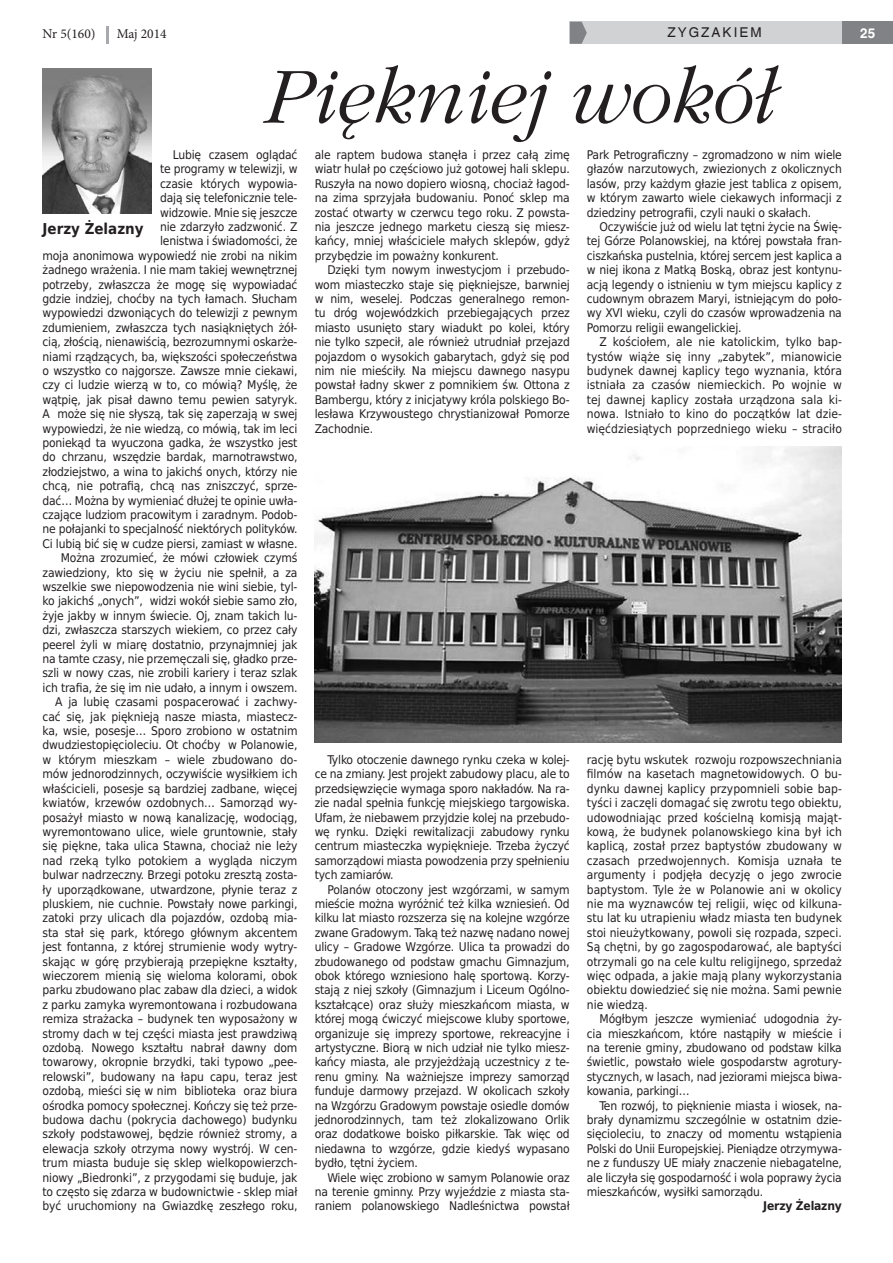
<style>
.page{position:relative;width:893px;height:1263px;background:#fff}
.page>*{position:absolute;margin:0;border:0;box-sizing:border-box;transform-origin:0 0}
.gz_tytul_kursywa{font:italic 82.5px "Gatineau";color:#231f20}
.gz_text_glowny{font:700 15px "DejaVu Sans Condensed";color:#231f20}
.t1{font:13.5px "Minion Pro";color:#231f20}
.t2{font:13.5px "Switzerland";letter-spacing:.15em;color:#231f20}
.t3{font:700 13.5px "Switzerland";color:#fff}
.gz_text_glowny-2{font:12px/14.4px "DejaVu Sans Condensed";letter-spacing:-.015em;color:#231f20;text-align:justify}
.gz_text_glowny-3{font:700 12px "DejaVu Sans Condensed";letter-spacing:-.015em;color:#231f20}
</style>
<div class="page">
<div style="left:570px;top:22px;width:323px;height:22px;background:#d1d2d4"></div>
<div style="left:842px;top:22px;width:51px;height:22px;background:#808285"></div>
<svg style="left:570px;top:22px;width:17px;height:22px"></svg>
<svg style="left:106px;top:26px;width:2px;height:17px"></svg>
<img style="left:43px;top:68px;width:109px;height:146px">
<img style="left:315px;top:446px;width:527px;height:296px">
<p class="t1" style="left:43px;top:25px;width:55px">Nr 5(160)</p>
<p class="t1" style="left:117px;top:25px;width:51px">Maj 2014</p>
<p class="t2" style="left:667px;top:25px;width:96px">ZYGZAKIEM</p>
<p class="t3" style="left:860px;top:25px;width:17px">25</p>
<p class="gz_tytul_kursywa" style="left:260px;top:50px;width:512px">Piękniej wokół</p>
<p class="gz_text_glowny-2" style="left:43px;top:147px;width:257px;text-align:right">Lubię czasem oglądać<br>te programy w telewizji, w<br>czasie których wypowia-<br>dają się telefonicznie tele-<br>widzowie. Mnie się jeszcze<br>nie zdarzyło zadzwonić. Z<br>lenistwa i świadomości, że<br>moja anonimowa wypowiedź nie zrobi na nikim żadnego wrażenia. I nie mam takiej wewnętrznej potrzeby, zwłaszcza że mogę się wypowiadać gdzie indziej, choćby na tych łamach. Słucham wypowiedzi dzwoniących do telewizji z pewnym zdumieniem, zwłaszcza tych nasiąkniętych żół&shy;cią, złością, nienawiścią, bezrozumnymi oskarże&shy;niami rządzących, ba, większości społeczeństwa o wszystko co najgorsze. Zawsze mnie ciekawi, czy ci ludzie wierzą w to, co mówią? Myślę, że wątpię, jak pisał dawno temu pewien satyryk.<br>A może się nie słyszą, tak się zaperzają w swej wypowiedzi, że nie wiedzą, co mówią, tak im leci poniekąd ta wyuczona gadka, że wszystko jest do chrzanu, wszędzie bardak, marnotrawstwo, złodziejstwo, a wina to jakichś onych, którzy nie chcą, nie potrafią, chcą nas zniszczyć, sprze&shy;dać… Można by wymieniać dłużej te opinie uwła&shy;czające ludziom pracowitym i zaradnym. Podob&shy;ne połajanki to specjalność niektórych polityków.<br>Ci lubią bić się w cudze piersi, zamiast w własne.</p>
<p class="gz_text_glowny-2" style="left:43px;top:550px;width:257px;text-indent:18px">Można zrozumieć, że mówi człowiek czymś zawiedziony, kto się w życiu nie spełnił, a za wszelkie swe niepowodzenia nie wini siebie, tyl&shy;ko jakichś „onych”, widzi wokół siebie samo zło, żyje jakby w innym świecie. Oj, znam takich lu&shy;dzi, zwłaszcza starszych wiekiem, co przez cały peerel żyli w miarę dostatnio, przynajmniej jak na tamte czasy, nie przemęczali się, gładko prze&shy;szli w nowy czas, nie zrobili kariery i teraz szlak ich trafia, że się im nie udało, a innym i owszem.</p>
<p class="gz_text_glowny-2" style="left:43px;top:694px;width:257px;text-indent:13px">A ja lubię czasami pospacerować i zachwy&shy;cać się, jak pięknieją nasze miasta, miastecz&shy;ka, wsie, posesje… Sporo zrobiono w ostatnim dwudziestopięcioleciu. Ot choćby w Polanowie, w którym mieszkam – wiele zbudowano do&shy;mów jednorodzinnych, oczywiście wysiłkiem ich właścicieli, posesje są bardziej zadbane, więcej kwiatów, krzewów ozdobnych… Samorząd wy&shy;posażył miasto w nową kanalizację, wodociąg, wyremontowano ulice, wiele gruntownie, stały się piękne, taka ulica Stawna, chociaż nie leży nad rzeką tylko potokiem a wygląda niczym bulwar nadrzeczny. Brzegi potoku zresztą zosta&shy;ły uporządkowane, utwardzone, płynie teraz z pluskiem, nie cuchnie. Powstały nowe parkingi, zatoki przy ulicach dla pojazdów, ozdobą mia&shy;sta stał się park, którego głównym akcentem jest fontanna, z której strumienie wody wytry&shy;skając w górę przybierają przepiękne kształty, wieczorem mienią się wieloma kolorami, obok parku zbudowano plac zabaw dla dzieci, a widok z parku zamyka wyremontowana i rozbudowana remiza strażacka – budynek ten wyposażony w stromy dach w tej części miasta jest prawdziwą ozdobą. Nowego kształtu nabrał dawny dom towarowy, okropnie brzydki, taki typowo „pee&shy;relowski”, budowany na łapu capu, teraz jest ozdobą, mieści się w nim biblioteka oraz biura ośrodka pomocy społecznej. Kończy się też prze&shy;budowa dachu (pokrycia dachowego) budynku szkoły podstawowej, będzie również stromy, a elewacja szkoły otrzyma nowy wystrój. W cen&shy;trum miasta buduje się sklep wielkopowierzch&shy;niowy „Biedronki”, z przygodami się buduje, jak to często się zdarza w budownictwie - sklep miał być uruchomiony na Gwiazdkę zeszłego roku,</p>
<p class="gz_text_glowny" style="left:43px;top:216px;width:103px">Jerzy Żelazny</p>
<p class="gz_text_glowny-2" style="left:315px;top:147px;width:257px">ale raptem budowa stanęła i przez całą zimę wiatr hulał po częściowo już gotowej hali sklepu.<br>Ruszyła na nowo dopiero wiosną, chociaż łagod&shy;na zima sprzyjała budowaniu. Ponoć sklep ma zostać otwarty w czerwcu tego roku. Z powsta&shy;nia jeszcze jednego marketu cieszą się miesz&shy;kańcy, mniej właściciele małych sklepów, gdyż przybędzie im poważny konkurent.</p>
<p class="gz_text_glowny-2" style="left:315px;top:262px;width:257px;text-indent:13px">Dzięki tym nowym inwestycjom i przebudo&shy;wom miasteczko staje się piękniejsze, barwniej w nim, weselej. Podczas generalnego remon&shy;tu dróg wojewódzkich przebiegających przez miasto usunięto stary wiadukt po kolei, który nie tylko szpecił, ale również utrudniał przejazd pojazdom o wysokich gabarytach, gdyż się pod nim nie mieściły. Na miejscu dawnego nasypu powstał ładny skwer z pomnikiem św. Ottona z Bambergu, który z inicjatywy króla polskiego Bo&shy;lesława Krzywoustego chrystianizował Pomorze Zachodnie.</p>
<p class="gz_text_glowny-2" style="left:315px;top:752px;width:257px;text-indent:13px">Tylko otoczenie dawnego rynku czeka w kolej&shy;ce na zmiany. Jest projekt zabudowy placu, ale to przedsięwzięcie wymaga sporo nakładów. Na ra&shy;zie nadal spełnia funkcję miejskiego targowiska.<br>Ufam, że niebawem przyjdzie kolej na przebudo&shy;wę rynku. Dzięki rewitalizacji zabudowy rynku centrum miasteczka wypięknieje. Trzeba życzyć samorządowi miasta powodzenia przy spełnieniu tych zamiarów.</p>
<p class="gz_text_glowny-2" style="left:315px;top:882px;width:257px;text-indent:13px">Polanów otoczony jest wzgórzami, w samym mieście można wyróżnić też kilka wzniesień. Od kilku lat miasto rozszerza się na kolejne wzgórze zwane Gradowym. Taką też nazwę nadano nowej ulicy – Gradowe Wzgórze. Ulica ta prowadzi do zbudowanego od podstaw gmachu Gimnazjum, obok którego wzniesiono halę sportową. Korzy&shy;stają z niej szkoły (Gimnazjum i Liceum Ogólno&shy;kształcące) oraz służy mieszkańcom miasta, w której mogą ćwiczyć miejscowe kluby sportowe, organizuje się imprezy sportowe, rekreacyjne i artystyczne. Biorą w nich udział nie tylko miesz&shy;kańcy miasta, ale przyjeżdżają uczestnicy z te&shy;renu gminy. Na ważniejsze imprezy samorząd funduje darmowy przejazd. W okolicach szkoły na Wzgórzu Gradowym powstaje osiedle domów jednorodzinnych, tam też zlokalizowano Orlik oraz dodatkowe boisko piłkarskie. Tak więc od niedawna to wzgórze, gdzie kiedyś wypasano bydło, tętni życiem.</p>
<p class="gz_text_glowny-2" style="left:315px;top:1170px;width:257px;text-indent:13px">Wiele więc zrobiono w samym Polanowie oraz na terenie gminny. Przy wyjeździe z miasta sta&shy;raniem polanowskiego Nadleśnictwa powstał</p>
<p class="gz_text_glowny-2" style="left:587px;top:147px;width:257px">Park Petrograficzny – zgromadzono w nim wiele głazów narzutowych, zwiezionych z okolicznych lasów, przy każdym głazie jest tablica z opisem, w którym zawarto wiele ciekawych informacji z dziedziny petrografii, czyli nauki o skałach.</p>
<p class="gz_text_glowny-2" style="left:587px;top:219px;width:257px;text-indent:13px">Oczywiście już od wielu lat tętni życie na Świę&shy;tej Górze Polanowskiej, na której powstała fran&shy;ciszkańska pustelnia, której sercem jest kaplica a w niej ikona z Matką Boską, obraz jest kontynu&shy;acją legendy o istnieniu w tym miejscu kaplicy z cudownym obrazem Maryi, istniejącym do poło&shy;wy XVI wieku, czyli do czasów wprowadzenia na Pomorzu religii ewangelickiej.</p>
<p class="gz_text_glowny-2" style="left:587px;top:334px;width:257px;text-indent:13px">Z kościołem, ale nie katolickim, tylko bap&shy;tystów wiąże się inny „zabytek”, mianowicie budynek dawnej kaplicy tego wyznania, która istniała za czasów niemieckich. Po wojnie w tej dawnej kaplicy została urządzona sala ki&shy;nowa. Istniało to kino do początków lat dzie&shy;więćdziesiątych poprzedniego wieku – straciło</p>
<p class="gz_text_glowny-2" style="left:587px;top:752px;width:257px">rację bytu wskutek rozwoju rozpowszechniania filmów na kasetach magnetowidowych. O bu&shy;dynku dawnej kaplicy przypomnieli sobie bap&shy;tyści i zaczęli domagać się zwrotu tego obiektu, udowodniając przed kościelną komisją mająt&shy;kową, że budynek polanowskiego kina był ich kaplicą, został przez baptystów zbudowany w czasach przedwojennych. Komisja uznała te argumenty i podjęła decyzję o jego zwrocie baptystom. Tyle że w Polanowie ani w okolicy nie ma wyznawców tej religii, więc od kilkuna&shy;stu lat ku utrapieniu władz miasta ten budynek stoi nieużytkowany, powoli się rozpada, szpeci.<br>Są chętni, by go zagospodarować, ale baptyści otrzymali go na cele kultu religijnego, sprzedaż więc odpada, a jakie mają plany wykorzystania obiektu dowiedzieć się nie można. Sami pewnie nie wiedzą.</p>
<p class="gz_text_glowny-2" style="left:587px;top:1011px;width:257px;text-indent:13px">Mógłbym jeszcze wymieniać udogodnia ży&shy;cia mieszkańcom, które nastąpiły w mieście i na terenie gminy, zbudowano od podstaw kilka świetlic, powstało wiele gospodarstw agrotury&shy;stycznych, w lasach, nad jeziorami miejsca biwa&shy;kowania, parkingi…</p>
<p class="gz_text_glowny-2" style="left:587px;top:1098px;width:257px;text-indent:13px">Ten rozwój, to pięknienie miasta i wiosek, na&shy;brały dynamizmu szczególnie w ostatnim dzie&shy;sięcioleciu, to znaczy od momentu wstąpienia Polski do Unii Europejskiej. Pieniądze otrzymywa&shy;ne z funduszy UE miały znaczenie niebagatelne, ale liczyła się gospodarność i wola poprawy życia mieszkańców, wysiłki samorządu.</p>
<p class="gz_text_glowny-3" style="left:763px;top:1196px;width:80px">Jerzy Żelazny</p>
</div>
